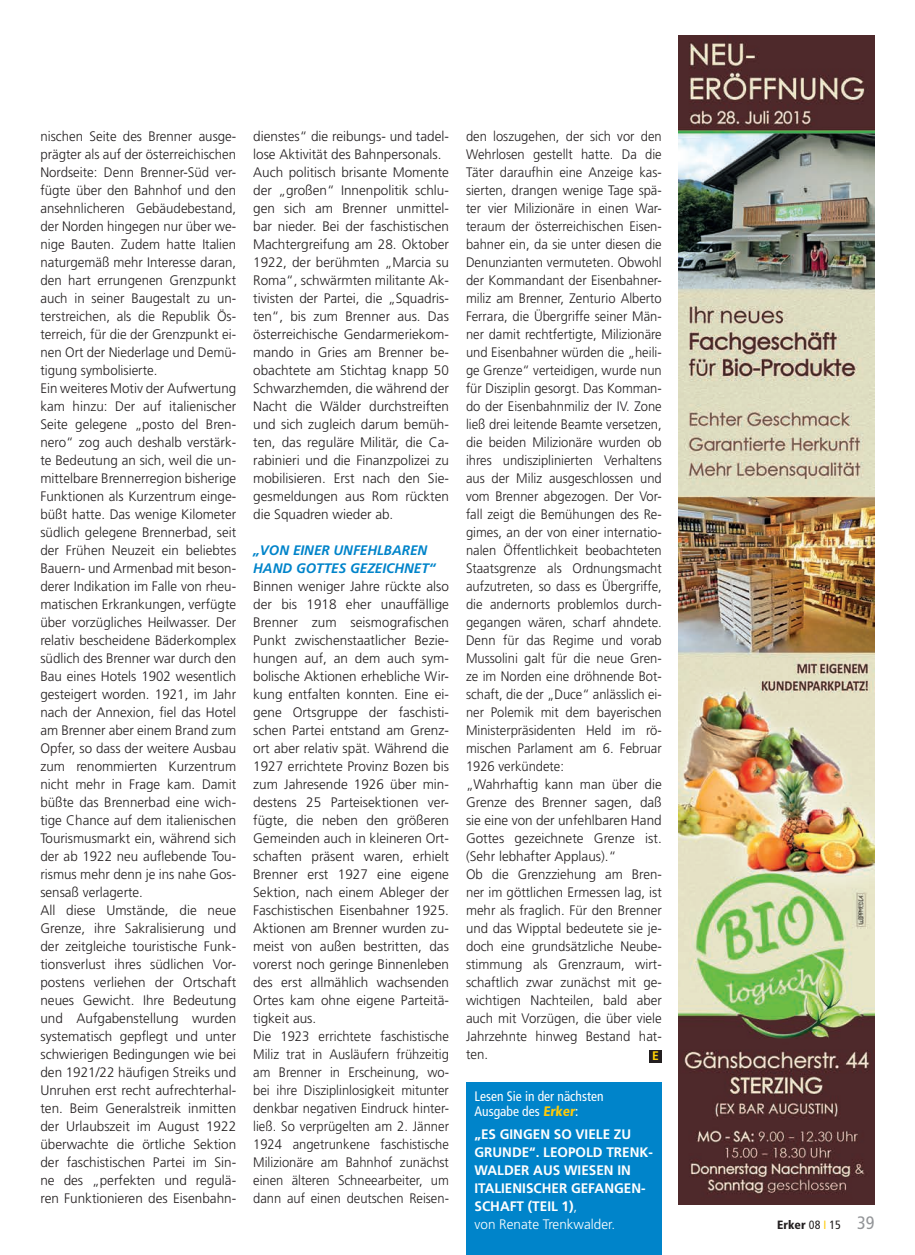
<style>
.page{position:relative;width:915px;height:1255px;background:#fff}
.page>*{position:absolute;margin:0;border:0;box-sizing:border-box;transform-origin:0 0}
.TEXT{font:300 13.8px/18px "Frutiger LT Std";color:#231f20;text-align:justify}
.TEXT-2{font:300 13.8px/18px "Frutiger LT Std";color:#231f20;text-align:justify;scale:.94 1}
.TEXT-3{font:300 13.8px/18px "Frutiger LT Std";color:#231f20;text-align:justify;scale:.96 1}
.TEXT-4{font:700 13.8px/18px "Frutiger LT Std";color:#fff}
.TEXT-5{font:italic 700 13.8px/18px "Frutiger LT Std";color:#0084ca}
.TEXT-6{font:condensed 13.8px "Frutiger LT Std";color:#fff}
.TEXT-7{font:300 13.8px "Frutiger LT Std";color:#fff}
.TEXT-8{font:700 12.45px "Frutiger LT Std";color:#fed304}
.t1{font:900 condensed 12px "Frutiger LT Std";color:#231f20}
.s1{font-weight:900;color:#feca0a}
.s2{font-weight:300}
.s3{font-weight:400}
.s4{font-weight:400;color:#feca0a}
.s5{font-weight:400;font-size:18px;color:#939598}
</style>
<div class="page">
<div style="left:466px;top:1082px;width:195px;height:172px;background:#0084ca"></div>
<div style="left:649px;top:1049px;width:12px;height:13px;background:#231f20"></div>
<img style="left:678px;top:35px;width:196px;height:1169px">
<p class="TEXT-3" style="left:40px;top:127px;width:205px">nischen Seite des Brenner ausge&shy;prägter als auf der österreichischen Nordseite: Denn Brenner-Süd ver&shy;fügte über den Bahnhof und den ansehnlicheren Gebäudebestand, der Norden hingegen nur über we&shy;nige Bauten. Zudem hatte Italien naturgemäß mehr Interesse daran, den hart errungenen Grenzpunkt auch in seiner Baugestalt zu un&shy;terstreichen, als die Republik Ös&shy;terreich, für die der Grenzpunkt ei&shy;nen Ort der Niederlage und Demü&shy;tigung symbolisierte.</p>
<p class="TEXT" style="left:40px;top:379px;width:197px">Ein weiteres Motiv der Aufwertung kam hinzu: Der auf italienischer Seite gelegene „posto del Bren&shy;nero“ zog auch deshalb verstärk&shy;te Bedeutung an sich, weil die un&shy;mittelbare Brennerregion bisherige Funktionen als Kurzentrum einge&shy;büßt hatte. Das wenige Kilometer südlich gelegene Brennerbad, seit der Frühen Neuzeit ein beliebtes Bauern- und Armenbad mit beson&shy;derer Indikation im Falle von rheu&shy;matischen Erkrankungen, verfügte über vorzügliches Heilwasser. Der relativ bescheidene Bäderkomplex südlich des Brenner war durch den Bau eines Hotels 1902 wesentlich gesteigert worden. 1921, im Jahr nach der Annexion, fiel das Hotel am Brenner aber einem Brand zum Opfer, so dass der weitere Ausbau zum renommierten Kurzentrum nicht mehr in Frage kam. Damit büßte das Brennerbad eine wich&shy;tige Chance auf dem italienischen Tourismusmarkt ein, während sich der ab 1922 neu auflebende Tou&shy;rismus mehr denn je ins nahe Gos&shy;sensaß verlagerte.</p>
<p class="TEXT" style="left:40px;top:901px;width:197px">All diese Umstände, die neue Grenze, ihre Sakralisierung und der zeitgleiche touristische Funk&shy;tionsverlust ihres südlichen Vor&shy;postens verliehen der Ortschaft neues Gewicht. Ihre Bedeutung und Aufgabenstellung wurden systematisch gepflegt und unter schwierigen Bedingungen wie bei den 1921/22 häufigen Streiks und Unruhen erst recht aufrechterhal&shy;ten. Beim Generalstreik inmitten der Urlaubszeit im August 1922 überwachte die örtliche Sektion der faschistischen Partei im Sin&shy;ne des „perfekten und regulä&shy;ren Funktionieren des Eisenbahn-</p>
<p class="TEXT" style="left:253px;top:127px;width:197px">dienstes“ die reibungs- und tadel&shy;lose Aktivität des Bahnpersonals.</p>
<p class="TEXT" style="left:253px;top:163px;width:197px">Auch politisch brisante Momente der „großen“ Innenpolitik schlu&shy;gen sich am Brenner unmittel&shy;bar nieder. Bei der faschistischen Machtergreifung am 28. Oktober 1922, der berühmten „Marcia su Roma“, schwärmten militante Ak&shy;tivisten der Partei, die „Squadris&shy;ten“, bis zum Brenner aus. Das österreichische Gendarmeriekom&shy;mando in Gries am Brenner be&shy;obachtete am Stichtag knapp 50<br>Schwarzhemden, die während der Nacht die Wälder durchstreiften und sich zugleich darum bemüh&shy;ten, das reguläre Militär, die Ca&shy;rabinieri und die Finanzpolizei zu mobilisieren. Erst nach den Sie&shy;gesmeldungen aus Rom rückten die Squadren wieder ab.</p>
<p class="TEXT-5" style="left:253px;top:541px;width:184px">„VON EINER UNFEHLBAREN<br>HAND GOTTES GEZEICHNET“</p>
<p class="TEXT" style="left:253px;top:577px;width:197px">Binnen weniger Jahre rückte also der bis 1918 eher unauffällige Brenner zum seismografischen Punkt zwischenstaatlicher Bezie&shy;hungen auf, an dem auch sym&shy;bolische Aktionen erhebliche Wir&shy;kung entfalten konnten. Eine ei&shy;gene Ortsgruppe der faschisti&shy;schen Partei entstand am Grenz&shy;ort aber relativ spät. Während die 1927 errichtete Provinz Bozen bis zum Jahresende 1926 über min&shy;destens 25 Parteisektionen ver&shy;fügte, die neben den größeren Gemeinden auch in kleineren Ort&shy;schaften präsent waren, erhielt Brenner erst 1927 eine eigene Sektion, nach einem Ableger der Faschistischen Eisenbahner 1925.<br>Aktionen am Brenner wurden zu&shy;meist von außen bestritten, das vorerst noch geringe Binnenleben des erst allmählich wachsenden Ortes kam ohne eigene Parteitä&shy;tigkeit aus.</p>
<p class="TEXT-2" style="left:253px;top:1027px;width:210px">Die 1923 errichtete faschistische Miliz trat in Ausläufern frühzeitig am Brenner in Erscheinung, wo&shy;bei ihre Disziplinlosigkeit mitunter denkbar negativen Eindruck hinter&shy;ließ. So verprügelten am 2. Jänner 1924 angetrunkene faschistische Milizionäre am Bahnhof zunächst einen älteren Schneearbeiter, um dann auf einen deutschen Reisen-</p>
<p class="TEXT-2" style="left:466px;top:127px;width:210px">den loszugehen, der sich vor den Wehrlosen gestellt hatte. Da die Täter daraufhin eine Anzeige kas&shy;sierten, drangen wenige Tage spä&shy;ter vier Milizionäre in einen War&shy;teraum der österreichischen Eisen&shy;bahner ein, da sie unter diesen die Denunzianten vermuteten. Obwohl der Kommandant der Eisenbahner&shy;miliz am Brenner, Zenturio Alberto Ferrara, die Übergriffe seiner Män&shy;ner damit rechtfertigte, Milizionäre und Eisenbahner würden die „heili&shy;ge Grenze“ verteidigen, wurde nun für Disziplin gesorgt. Das Komman&shy;do der Eisenbahnmiliz der IV. Zone ließ drei leitende Beamte versetzen, die beiden Milizionäre wurden ob ihres undisziplinierten Verhaltens aus der Miliz ausgeschlossen und vom Brenner abgezogen. Der Vor&shy;fall zeigt die Bemühungen des Re&shy;gimes, an der von einer internatio&shy;nalen Öffentlichkeit beobachteten Staatsgrenze als Ordnungsmacht aufzutreten, so dass es Übergriffe, die andernorts problemlos durch&shy;gegangen wären, scharf ahndete.<br>Denn für das Regime und vorab Mussolini galt für die neue Gren&shy;ze im Norden eine dröhnende Bot&shy;schaft, die der „Duce“ anlässlich ei&shy;ner Polemik mit dem bayerischen Ministerpräsidenten Held im rö&shy;mischen Parlament am 6. Februar 1926 verkündete:</p>
<p class="TEXT" style="left:466px;top:775px;width:197px">„Wahrhaftig kann man über die Grenze des Brenner sagen, daß sie eine von der unfehlbaren Hand Gottes gezeichnete Grenze ist. (Sehr lebhafter Applaus).“</p>
<p class="TEXT-3" style="left:466px;top:865px;width:205px">Ob die Grenzziehung am Bren&shy;ner im göttlichen Ermessen lag, ist mehr als fraglich. Für den Brenner und das Wipptal bedeutete sie je&shy;doch eine grundsätzliche Neube&shy;stimmung als Grenzraum, wirt&shy;schaftlich zwar zunächst mit ge&shy;wichtigen Nachteilen, bald aber auch mit Vorzügen, die über viele Jahrzehnte hinweg Bestand hat&shy;ten.</p>
<p class="TEXT-6" style="left:474px;top:1088px;width:130px">Lesen Sie in der nächsten</p>
<p class="TEXT-6" style="left:474px;top:1103px;width:105px">Ausgabe des <span class="s1">Erker</span>:</p>
<p class="TEXT-4" style="left:474px;top:1124px;width:180px">„ES GINGEN SO VIELE ZU<br>GRUNDE“. LEOPOLD TRENK-<br>WALDER AUS WIESEN IN<br>ITALIENISCHER GEFANGEN-<br>SCHAFT (TEIL 1)<span class="s2">,</span></p>
<p class="TEXT-7" style="left:474px;top:1215px;width:142px">von Renate Trenkwalder.</p>
<p class="TEXT-8" style="left:652px;top:1048px;width:8px">E</p>
<p class="t1" style="left:777px;top:1217px;width:99px">Erker <span class="s3">08</span> <span class="s4">I</span> <span class="s3">15</span> <span class="s5">39</span></p>
</div>
